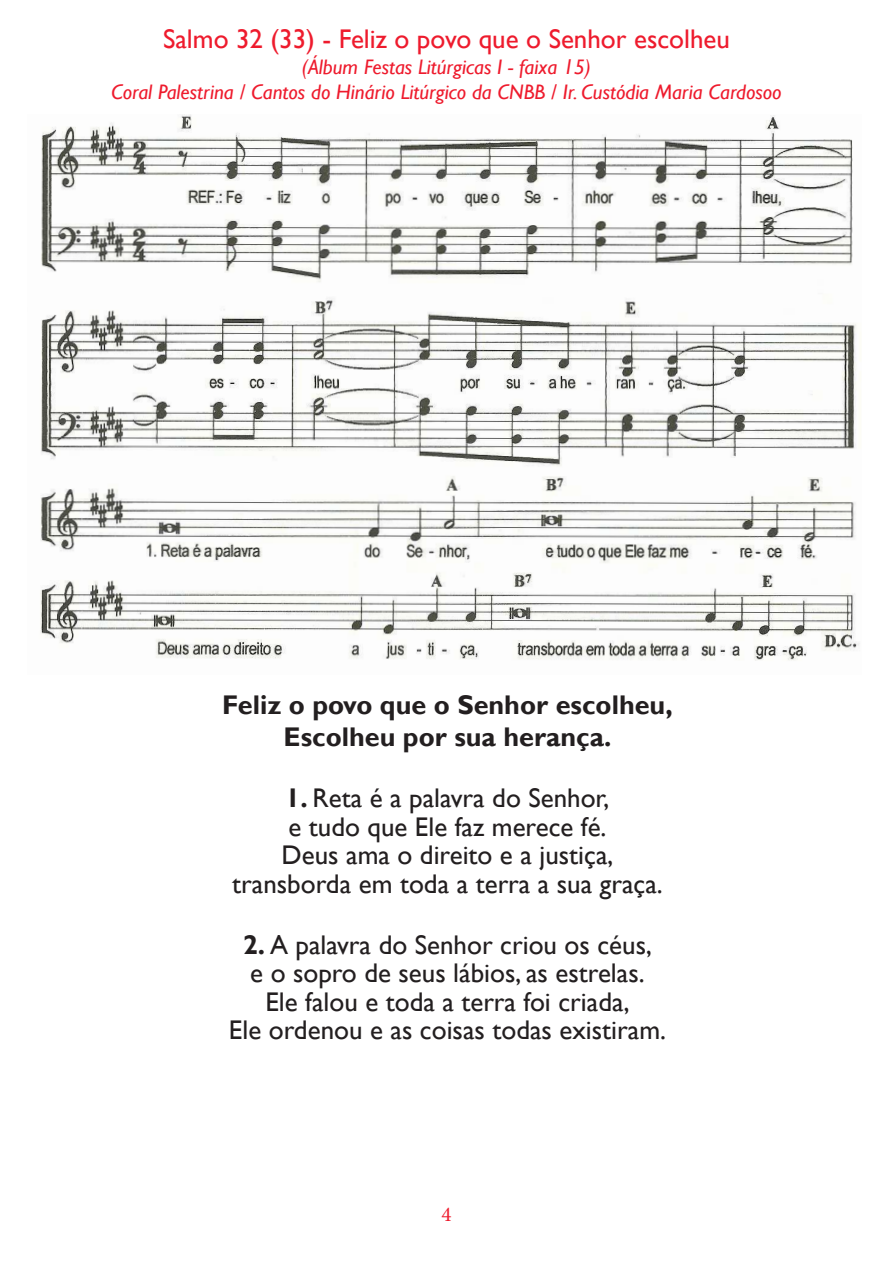
<style>
.page{position:relative;width:893px;height:1263px;background:#fff}
.page>*{position:absolute;margin:0;border:0;box-sizing:border-box;transform-origin:0 0}
.Música{font:27px/28.5px "Gill Sans";color:#231f20;text-align:center}
.Refrão{font:700 27px "Gill Sans";color:#231f20}
.NOME_DA_MÚSICA{font:27px "Gill Sans";color:#ee1b2d}
.itálico{font:italic 21px "Gill Sans";color:#ee1b2d}
.t1{font:21px "Minion Pro";color:#ee1b2d}
.s1{font-weight:700}
</style>
<div class="page">
<img style="left:40px;top:115px;width:820px;height:546px">
<p class="NOME_DA_MÚSICA" style="left:163px;top:24px;width:568px">Salmo 32 (33) - Feliz o povo que o Senhor escolheu</p>
<p class="itálico" style="left:302px;top:54px;width:291px">(Álbum Festas Litúrgicas I - faixa 15)</p>
<p class="itálico" style="left:111px;top:79px;width:672px">Coral Palestrina / Cantos do Hinário Litúrgico da CNBB / Ir. Custódia Maria Cardosoo</p>
<p class="Refrão" style="left:222px;top:688px;width:452px">Feliz o povo que o Senhor escolheu,</p>
<p class="Refrão" style="left:284px;top:721px;width:329px">Escolheu por sua herança.</p>
<p class="Música" style="left:232px;top:784px;width:432px"><span class="s1">1.</span> Reta é a palavra do Senhor,<br>e tudo que Ele faz merece fé.<br>Deus ama o direito e a justiça, transborda em toda a terra a sua graça.</p>
<p class="Música" style="left:229px;top:931px;width:439px"><span class="s1">2.</span> A palavra do Senhor criou os céus,<br>e o sopro de seus lábios, as estrelas.<br>Ele falou e toda a terra foi criada,<br>Ele ordenou e as coisas todas existiram.</p>
<p class="t1" style="left:441px;top:1200px;width:12px">4</p>
</div>
